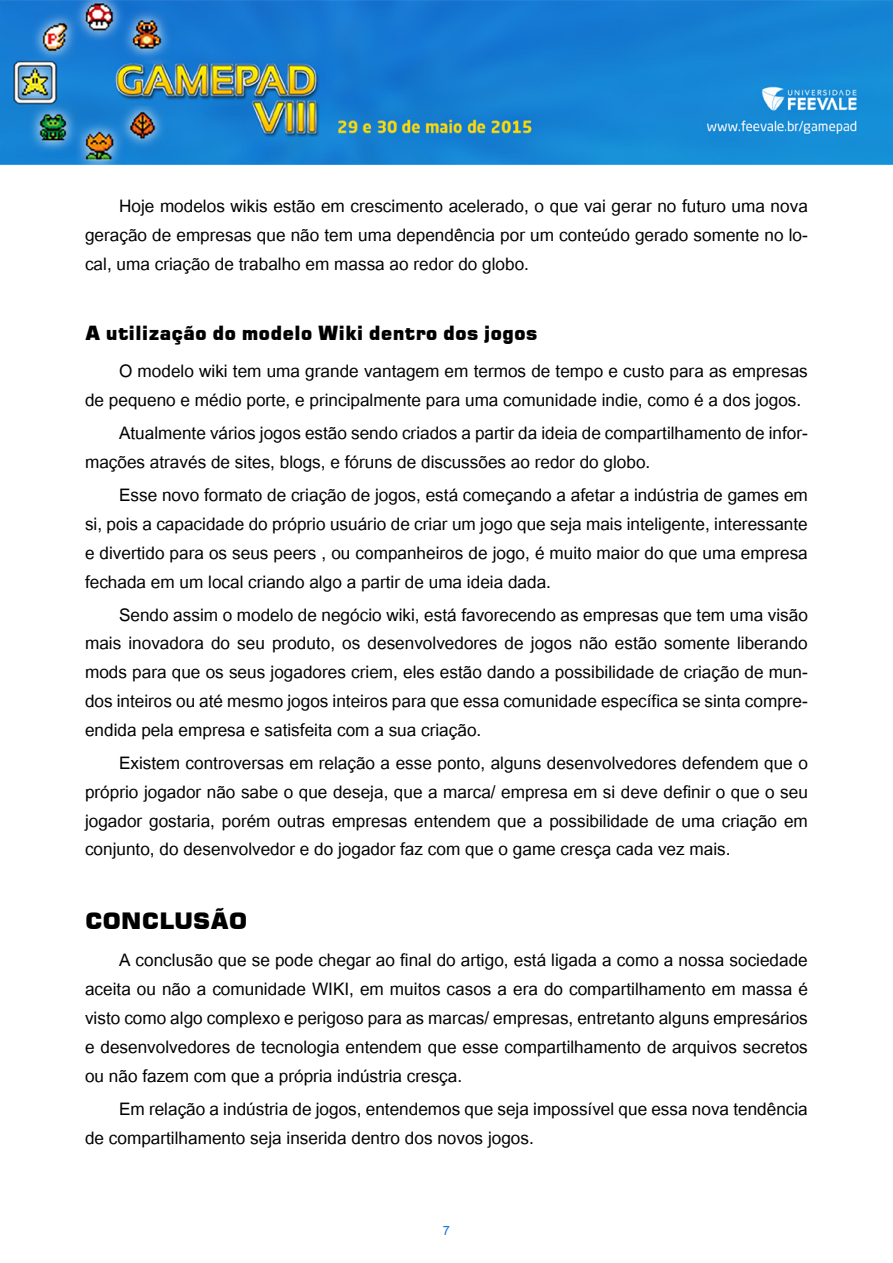
<style>
.page{position:relative;width:893px;height:1263px;background:#fff}
.page>*{position:absolute;margin:0;border:0;box-sizing:border-box;transform-origin:0 0}
.t1{font:24px/28.8px "Utsaah";color:#000;text-align:justify}
.t2{font:22.5px "Square 721 Blk Normal";color:#000;scale:1.05 1}
.t3{font:19.5px "Square 721 Blk Normal";color:#000}
.t4{font:18px "Utsaah";color:#1676d4}
</style>
<div class="page">
<img style="left:0;top:0;width:893px;height:165px">
<p class="t1" style="left:85px;top:194px;width:724px;text-indent:34px">Hoje modelos wikis estão em crescimento acelerado, o que vai gerar no futuro uma nova geração de empresas que não tem uma dependência por um conteúdo gerado somente no lo&shy;cal, uma criação de trabalho em massa ao redor do globo.</p>
<p class="t3" style="left:85px;top:321px;width:454px">A utilização do modelo Wiki dentro dos jogos</p>
<p class="t1" style="left:85px;top:359px;width:724px;text-align:right">O modelo wiki tem uma grande vantagem em termos de tempo e custo para as empresas<br>de pequeno e médio porte, e principalmente para uma comunidade indie, como é a dos jogos.</p>
<p class="t1" style="left:85px;top:421px;width:724px;text-indent:34px">Atualmente vários jogos estão sendo criados a partir da ideia de compartilhamento de infor&shy;mações através de sites, blogs, e fóruns de discussões ao redor do globo.</p>
<p class="t1" style="left:85px;top:482px;width:724px;text-indent:34px">Esse novo formato de criação de jogos, está começando a afetar a indústria de games em si, pois a capacidade do próprio usuário de criar um jogo que seja mais inteligente, interessante e divertido para os seus peers , ou companheiros de jogo, é muito maior do que uma empresa fechada em um local criando algo a partir de uma ideia dada.</p>
<p class="t1" style="left:85px;top:602px;width:724px;text-indent:34px">Sendo assim o modelo de negócio wiki, está favorecendo as empresas que tem uma visão mais inovadora do seu produto, os desenvolvedores de jogos não estão somente liberando mods para que os seus jogadores criem, eles estão dando a possibilidade de criação de mun&shy;dos inteiros ou até mesmo jogos inteiros para que essa comunidade específica se sinta compre&shy;endida pela empresa e satisfeita com a sua criação.</p>
<p class="t1" style="left:85px;top:750px;width:724px;text-indent:34px">Existem controversas em relação a esse ponto, alguns desenvolvedores defendem que o próprio jogador não sabe o que deseja, que a marca/ empresa em si deve definir o que o seu jogador gostaria, porém outras empresas entendem que a possibilidade de uma criação em conjunto, do desenvolvedor e do jogador faz com que o game cresça cada vez mais.</p>
<p class="t2" style="left:85px;top:907px;width:156px">CONCLUSÃO</p>
<p class="t1" style="left:85px;top:948px;width:724px;text-indent:34px">A conclusão que se pode chegar ao final do artigo, está ligada a como a nossa sociedade aceita ou não a comunidade WIKI, em muitos casos a era do compartilhamento em massa é visto como algo complexo e perigoso para as marcas/ empresas, entretanto alguns empresários e desenvolvedores de tecnologia entendem que esse compartilhamento de arquivos secretos ou não fazem com que a própria indústria cresça.</p>
<p class="t1" style="left:85px;top:1096px;width:724px;text-indent:34px">Em relação a indústria de jogos, entendemos que seja impossível que essa nova tendência de compartilhamento seja inserida dentro dos novos jogos.</p>
<p class="t4" style="left:443px;top:1221px;width:9px">7</p>
</div>
